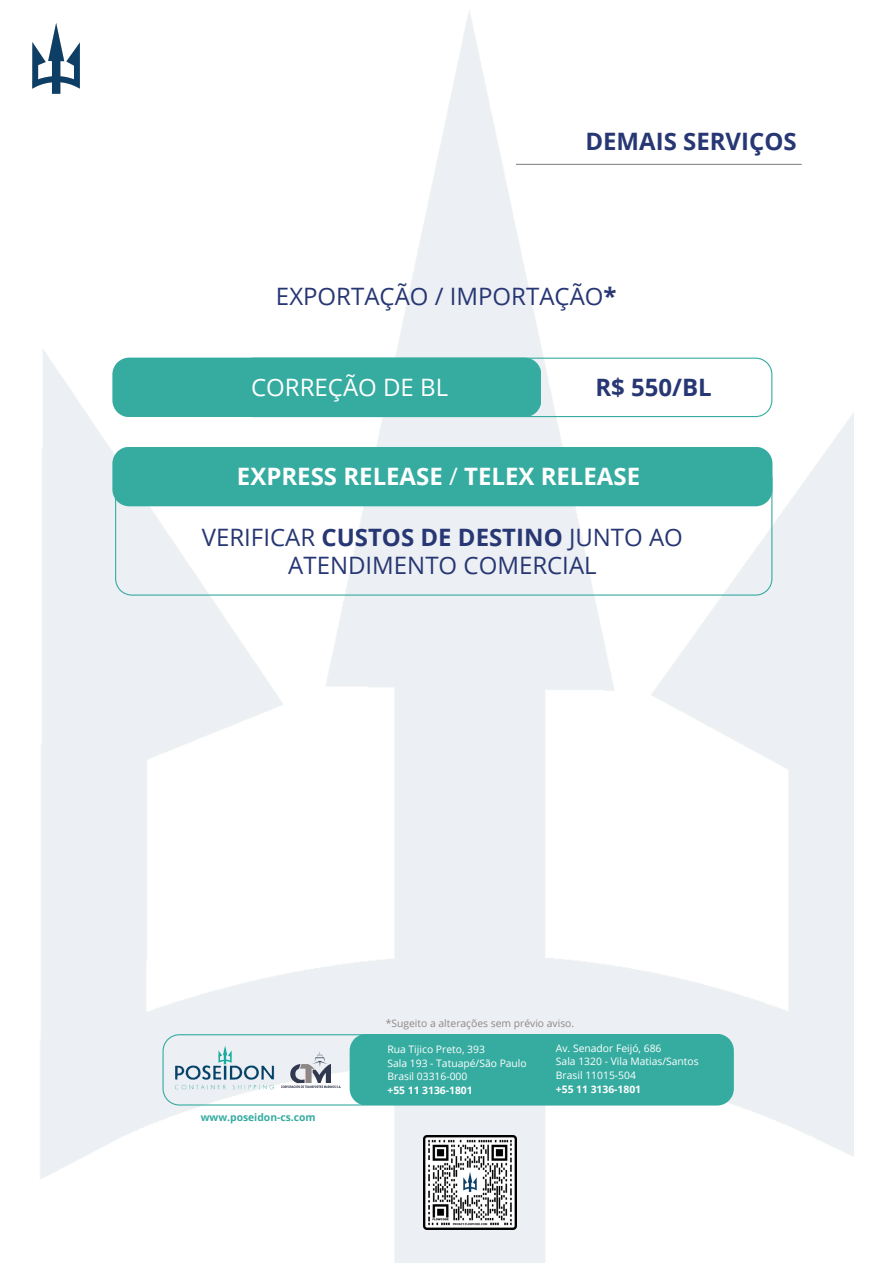
<style>
.page{position:relative;width:893px;height:1264px;background:#fff}
.page>*{position:absolute;margin:0;border:0;box-sizing:border-box;transform-origin:0 0}
.t1{font:24px/28px "Open Sans";color:#273774;text-align:center}
.t2{font:700 24px "Open Sans";color:#fff}
.t3{font:700 24px "Open Sans";color:#273774}
.t4{font:24px "Open Sans";color:#fff}
.t5{font:10.35px "Open Sans";color:#fff}
.t6{font:10.35px "Open Sans";color:#8d8787}
.t7{font:700 10.35px "Open Sans";color:#fff}
.t8{font:700 10.35px "Open Sans";color:#36aca1}
.s1{font-weight:700}
.s2{font-weight:400}
</style>
<div class="page">
<img style="left:40px;top:10px;width:813px;height:1252px">
<hr style="left:516px;top:164px;width:285px;height:1px;background:#8d8787">
<svg style="left:162px;top:1033px;width:571px;height:72px;background:#5ebbb3"></svg>
<img style="left:174px;top:1043px;width:101px;height:47px">
<img style="left:291px;top:1052px;width:39px;height:31px">
<img style="left:281px;top:1083px;width:59px;height:4px">
<svg style="left:112px;top:357px;width:660px;height:60px"></svg>
<div style="left:112px;top:447px;width:660px;height:59px;background:#36aca1"></div>
<svg style="left:115px;top:462px;width:657px;height:133px"></svg>
<img style="left:32px;top:23px;width:49px;height:72px">
<img style="left:423px;top:1135px;width:93px;height:94px">
<p class="t3" style="left:585px;top:124px;width:213px">DEMAIS SERVIÇOS</p>
<p class="t1" style="left:276px;top:282px;width:342px">EXPORTAÇÃO / IMPORTAÇÃO<span class="s1">*</span></p>
<p class="t4" style="left:251px;top:370px;width:198px">CORREÇÃO DE BL</p>
<p class="t3" style="left:595px;top:370px;width:118px">R$ 550/BL</p>
<p class="t2" style="left:237px;top:459px;width:404px">EXPRESS RELEASE <span class="s2">/</span> TELEX RELEASE</p>
<p class="t1" style="left:202px;top:522px;width:482px">VERIFICAR <span class="s1">CUSTOS DE DESTINO</span> JUNTO AO<br>ATENDIMENTO COMERCIAL</p>
<p class="t6" style="left:386px;top:1015px;width:190px">*Sugeito a alterações sem prévio aviso.</p>
<p class="t8" style="left:201px;top:1109px;width:116px">www.poseidon-cs.com</p>
<p class="t5" style="left:387px;top:1041px;width:99px">Rua Tijico Preto, 393</p>
<p class="t5" style="left:387px;top:1055px;width:141px">Sala 193 - Tatuapé/São Paulo</p>
<p class="t5" style="left:387px;top:1069px;width:81px">Brasil 03316-000</p>
<p class="t7" style="left:387px;top:1083px;width:87px">+55 11 3136-1801</p>
<p class="t5" style="left:556px;top:1040px;width:107px">Av. Senador Feijó, 686</p>
<p class="t5" style="left:556px;top:1054px;width:144px">Sala 1320 - Vila Matias/Santos</p>
<p class="t5" style="left:556px;top:1068px;width:81px">Brasil 11015-504</p>
<p class="t7" style="left:556px;top:1082px;width:87px">+55 11 3136-1801</p>
</div>
